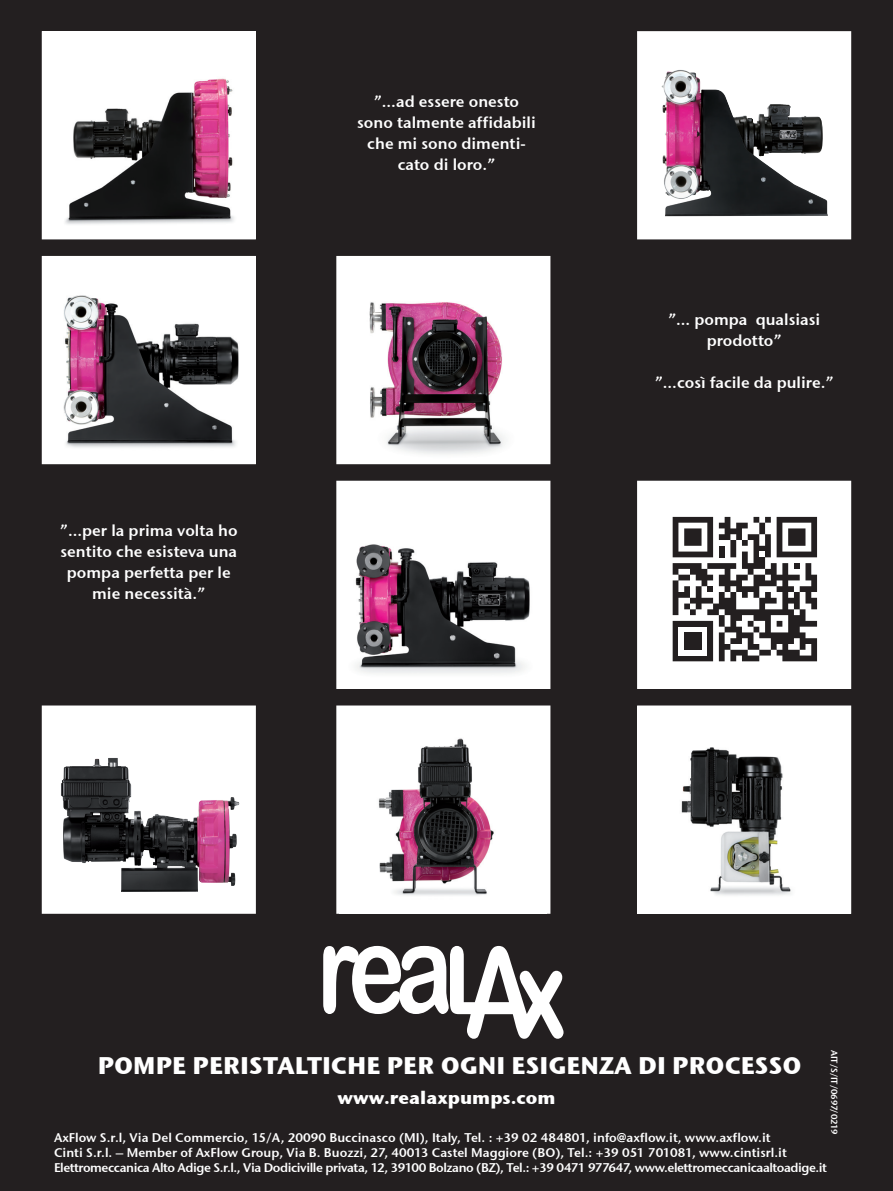
<style>
.page{position:relative;width:893px;height:1191px;background:#231f20}
.page>*{position:absolute;margin:0;border:0;box-sizing:border-box;transform-origin:0 0}
.t1{font:24px "Stone Sans ITCTT Bold";color:#fff}
.t2{font:18px "Stone Sans ITCTT Bold";color:#fff}
.t3{font:15.75px/21px "Stone Sans Sem ITCTT Semi";color:#fff;text-align:center}
.t4{font:12.6px "Stone Sans Sem ITCTT Semi";letter-spacing:-.01em;color:#fff}
.t5{font:12.6px "Stone Sans Sem ITCTT Semi";letter-spacing:-.035em;color:#fff}
.t6{font:9px "Stone Sans Sem ITCTT Semi";color:#fff}
</style>
<div class="page">
<svg style="left:323px;top:946px;width:240px;height:92px"></svg>
<img style="left:45px;top:34px;width:208px;height:202px">
<div style="left:42px;top:31px;width:214px;height:208px;border:2px solid #fff"></div>
<img style="left:45px;top:259px;width:208px;height:202px">
<div style="left:42px;top:256px;width:214px;height:208px;border:2px solid #fff"></div>
<svg style="left:45px;top:708px;width:208px;height:202px;background:#e1d5db"></svg>
<img style="left:61px;top:758px;width:96px;height:133px">
<div style="left:42px;top:705px;width:214px;height:208px;border:2px solid #fff"></div>
<div style="left:337px;top:706px;width:213px;height:207px;background:#fff"></div>
<img style="left:378px;top:738px;width:116px;height:158px">
<div style="left:336px;top:705px;width:214px;height:208px;border:2px solid #fff"></div>
<img style="left:640px;top:708px;width:208px;height:202px">
<div style="left:637px;top:705px;width:214px;height:208px;border:2px solid #fff"></div>
<img style="left:339px;top:259px;width:208px;height:202px">
<div style="left:336px;top:256px;width:214px;height:208px;border:2px solid #fff"></div>
<div style="left:337px;top:481px;width:213px;height:207px;background:#fff"></div>
<img style="left:355px;top:544px;width:175px;height:130px">
<div style="left:336px;top:481px;width:214px;height:208px;border:2px solid #fff"></div>
<div style="left:638px;top:32px;width:212px;height:207px;background:#fff"></div>
<img style="left:662px;top:71px;width:166px;height:145px">
<div style="left:637px;top:31px;width:214px;height:208px;border:2px solid #fff"></div>
<div style="left:637px;top:481px;width:214px;height:208px;background:#fff"></div>
<svg style="left:673px;top:517px;width:144px;height:144px"></svg>
<p class="t3" style="left:357px;top:91px;width:180px">”…ad essere onesto sono talmente affidabili che mi sono dimenti&shy;cato di loro.”</p>
<p class="t3" style="left:60px;top:520px;width:179px">”…per la prima volta ho sentito che esisteva una pompa perfetta per le mie necessità.”</p>
<p class="t3" style="left:668px;top:309px;width:154px">”… pompa qualsiasi prodotto”</p>
<p class="t3" style="left:655px;top:372px;width:180px">”…così facile da pulire.”</p>
<p class="t6" style="left:840px;top:1049px;width:87px;rotate:90deg">AIT/S/IT/0697/0219</p>
<p class="t1" style="left:98px;top:1050px;width:705px">POMPE PERISTALTICHE PER OGNI ESIGENZA DI PROCESSO</p>
<p class="t2" style="left:337px;top:1086px;width:220px">www.realaxpumps.com</p>
<p class="t4" style="left:54px;top:1129px;width:718px">AxFlow S.r.l, Via Del Commercio, 15/A, 20090 Buccinasco (MI), Italy, Tel. : +39 02 484801, info@axflow.it, www.axflow.it</p>
<p class="t4" style="left:54px;top:1144px;width:734px">Cinti S.r.l. – Member of AxFlow Group, Via B. Buozzi, 27, 40013 Castel Maggiore (BO), Tel.: +39 051 701081, www.cintisrl.it</p>
<p class="t5" style="left:54px;top:1159px;width:775px">Elettromeccanica Alto Adige S.r.l., Via Dodiciville privata, 12, 39100 Bolzano (BZ), Tel.: +39 0471 977647, www.elettromeccanicaaltoadige.it</p>
</div>
